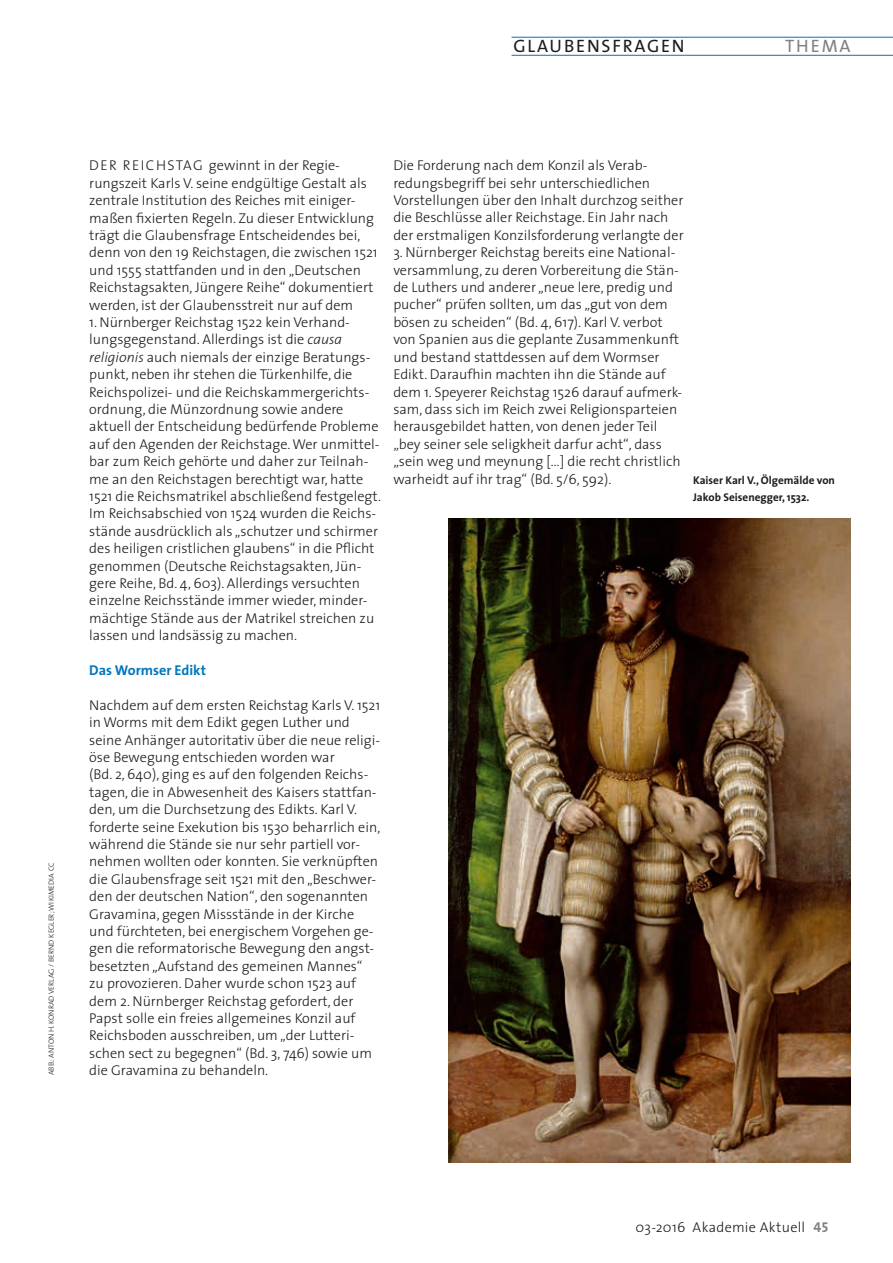
<style>
.page{position:relative;width:893px;height:1263px;background:#fff}
.page>*{position:absolute;margin:0;border:0;box-sizing:border-box;transform-origin:0 0}
.t1{font:18px "The Sans";letter-spacing:.1em;color:#1b1c20}
.t2{font:18px "The Sans";letter-spacing:.095em;color:#818084}
.t3{font:300 14.25px/17.4px "The Sans";color:#1b1c20}
.t4{font:300 14.25px "The Sans";letter-spacing:.02em;color:#1b1c20}
.t5{font:700 14.25px "The Sans";color:#0076be}
.t6{font:700 11.25px/17.1px "The Sans";color:#1b1c20}
.t7{font:7.5px "The Sans Light Caps";color:#1b1c20}
.s1{font-family:"The Sans Light Caps";font-weight:400}
.s2{font-style:italic}
.s3{font-family:"The Sans Bold Caps";font-weight:400;color:#818084}
</style>
<div class="page">
<img style="left:449px;top:518px;width:401px;height:644px">
<hr style="left:512px;top:55px;width:381px;height:1px;background:#0076be">
<hr style="left:512px;top:37px;width:381px;height:1px;background:#0076be">
<p class="t1" style="left:514px;top:31px;width:173px">GLAUBENSFRAGEN</p>
<p class="t2" style="left:785px;top:31px;width:67px">THEMA</p>
<p class="t7" style="left:45px;top:1075px;width:214px;rotate:-90deg">ABB.: ANTON H. KONRAD VERLAG / BERND KEGLER; WIKIMEDIA CC</p>
<p class="t3" style="left:89px;top:156px;width:290px"><span class="s1">DER REICHSTAG</span> gewinnt in der Regie&shy;rungszeit Karls V. seine endgültige Gestalt als zentrale Institution des Reiches mit einiger&shy;maßen fixierten Regeln. Zu dieser Entwicklung trägt die Glaubensfrage Entscheidendes bei, denn von den 19 Reichstagen, die zwischen 1521 und 1555 stattfanden und in den „Deutschen Reichstagsakten, Jüngere Reihe“ dokumentiert werden, ist der Glaubensstreit nur auf dem</p>
<p class="t3" style="left:89px;top:313px;width:293px">1. Nürnberger Reichstag 1522 kein Verhand&shy;lungsgegenstand. Allerdings ist die <span class="s2">causa religionis</span> auch niemals der einzige Beratungs&shy;punkt, neben ihr stehen die Türkenhilfe, die Reichspolizei- und die Reichskammergerichts&shy;ordnung, die Münzordnung sowie andere aktuell der Entscheidung bedürfende Probleme auf den Agenden der Reichstage. Wer unmittel&shy;bar zum Reich gehörte und daher zur Teilnah&shy;me an den Reichstagen berechtigt war, hatte 1521 die Reichsmatrikel abschließend festgelegt.<br>Im Reichsabschied von 1524 wurden die Reichs&shy;stände ausdrücklich als „schutzer und schirmer des heiligen cristlichen glaubens“ in die Pflicht genommen (Deutsche Reichstagsakten, Jün&shy;gere Reihe, Bd. 4, 603). Allerdings versuchten einzelne Reichsstände immer wieder, minder&shy;mächtige Stände aus der Matrikel streichen zu lassen und landsässig zu machen.</p>
<p class="t5" style="left:89px;top:658px;width:118px">Das Wormser Edikt</p>
<p class="t3" style="left:89px;top:696px;width:293px">Nachdem auf dem ersten Reichstag Karls V. 1521 in Worms mit dem Edikt gegen Luther und seine Anhänger autoritativ über die neue religi&shy;öse Bewegung entschieden worden war<br>(Bd. 2, 640), ging es auf den folgenden Reichs&shy;tagen, die in Abwesenheit des Kaisers stattfan&shy;den, um die Durchsetzung des Edikts. Karl V. forderte seine Exekution bis 1530 beharrlich ein, während die Stände sie nur sehr partiell vor&shy;nehmen wollten oder konnten. Sie verknüpften die Glaubensfrage seit 1521 mit den „Beschwer&shy;den der deutschen Nation“, den sogenannten Gravamina, gegen Missstände in der Kirche und fürchteten, bei energischem Vorgehen ge&shy;gen die reformatorische Bewegung den angst&shy;besetzten „Aufstand des gemeinen Mannes“ zu provozieren. Daher wurde schon 1523 auf dem 2. Nürnberger Reichstag gefordert, der Papst solle ein freies allgemeines Konzil auf Reichsboden ausschreiben, um „der Lutteri&shy;schen sect zu begegnen“ (Bd. 3, 746) sowie um die Gravamina zu behandeln.</p>
<p class="t3" style="left:393px;top:156px;width:292px">Die Forderung nach dem Konzil als Verab&shy;redungsbegriff bei sehr unterschiedlichen Vorstellungen über den Inhalt durchzog seither die Beschlüsse aller Reichstage. Ein Jahr nach der erstmaligen Konzilsforderung verlangte der</p>
<p class="t3" style="left:393px;top:243px;width:290px">3. Nürnberger Reichstag bereits eine National&shy;versammlung, zu deren Vorbereitung die Stän&shy;de Luthers und anderer „neue lere, predig und pucher“ prüfen sollten, um das „gut von dem bösen zu scheiden“ (Bd. 4, 617). Karl V. verbot von Spanien aus die geplante Zusammenkunft und bestand stattdessen auf dem Wormser Edikt. Daraufhin machten ihn die Stände auf dem 1. Speyerer Reichstag 1526 darauf aufmerk&shy;sam, dass sich im Reich zwei Religionsparteien herausgebildet hatten, von denen jeder Teil „bey seiner sele seligkheit darfur acht“, dass „sein weg und meynung […] die recht christlich warheidt auf ihr trag“ (Bd. 5/6, 592).</p>
<p class="t6" style="left:693px;top:471px;width:143px">Kaiser Karl V., Ölgemälde von<br>Jakob Seisenegger, 1532.</p>
<p class="t4" style="left:636px;top:1215px;width:194px">03-2016 Akademie Aktuell <span class="s3">45</span></p>
</div>
